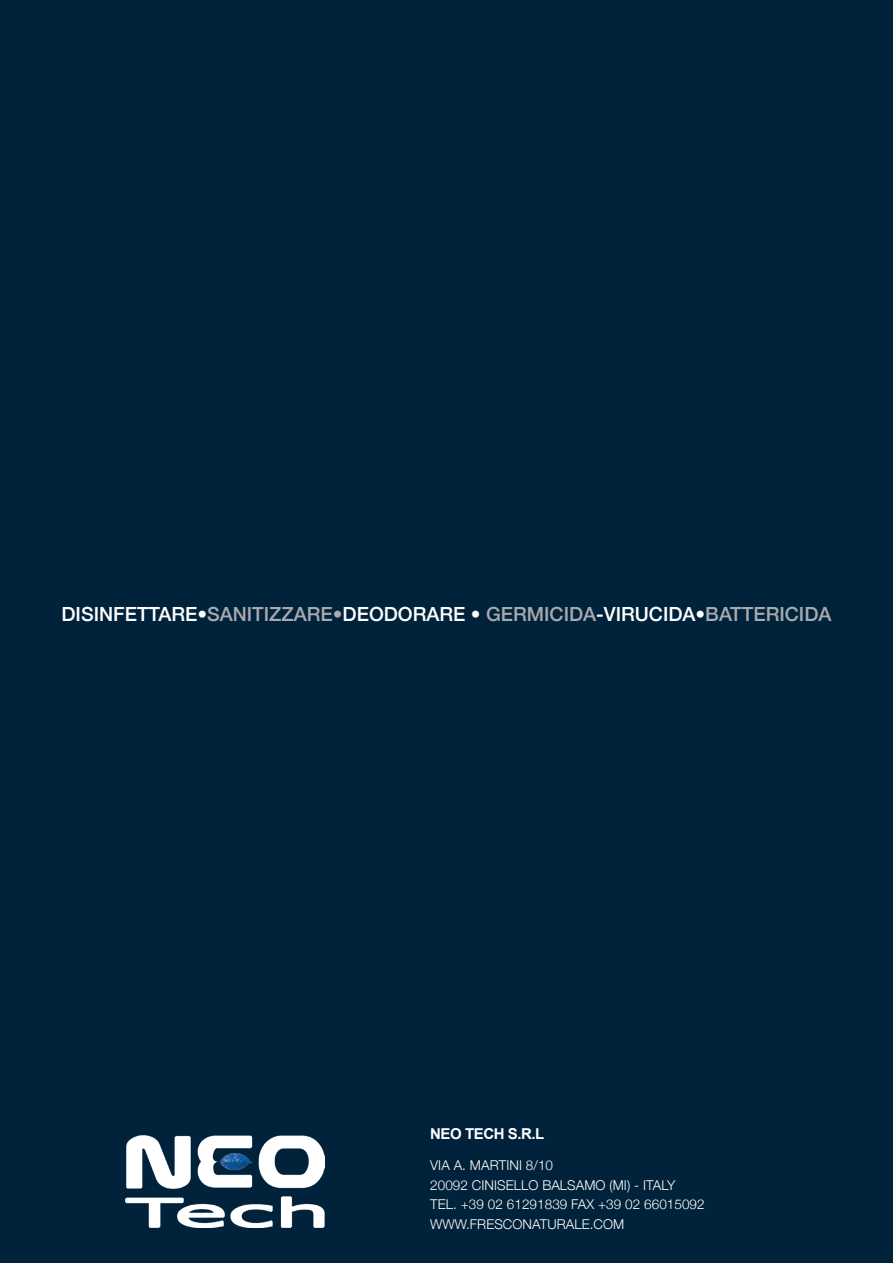
<style>
.page{position:relative;width:893px;height:1263px;background:#00223a}
.page>*{position:absolute;margin:0;border:0;box-sizing:border-box;transform-origin:0 0}
.t1{font:500 19.5px "Helvetica Neue";color:#fff}
.t2{font:700 15px "Arial";letter-spacing:-.03em;color:#fff}
.t3{font:300 13.5px "Helvetica Neue";letter-spacing:.005em;color:#fff}
.s1{color:#a8a9ad}
</style>
<div class="page">
<img style="left:125px;top:1135px;width:200px;height:92px">
<p class="t1" style="left:62px;top:598px;width:771px">DISINFETTARE•<span class="s1">SANITIZZARE•</span>DEODORARE • <span class="s1">GERMICIDA</span>-VIRUCIDA•<span class="s1">BATTERICIDA</span></p>
<p class="t2" style="left:430px;top:1123px;width:116px">NEO TECH S.R.L</p>
<p class="t3" style="left:430px;top:1155px;width:124px">VIA A. MARTINI 8/10</p>
<p class="t3" style="left:430px;top:1174px;width:247px">20092 CINISELLO BALSAMO (MI) - ITALY</p>
<p class="t3" style="left:430px;top:1194px;width:276px">TEL. +39 02 61291839 FAX +39 02 66015092</p>
<p class="t3" style="left:430px;top:1213px;width:196px">WWW.FRESCONATURALE.COM</p>
</div>
